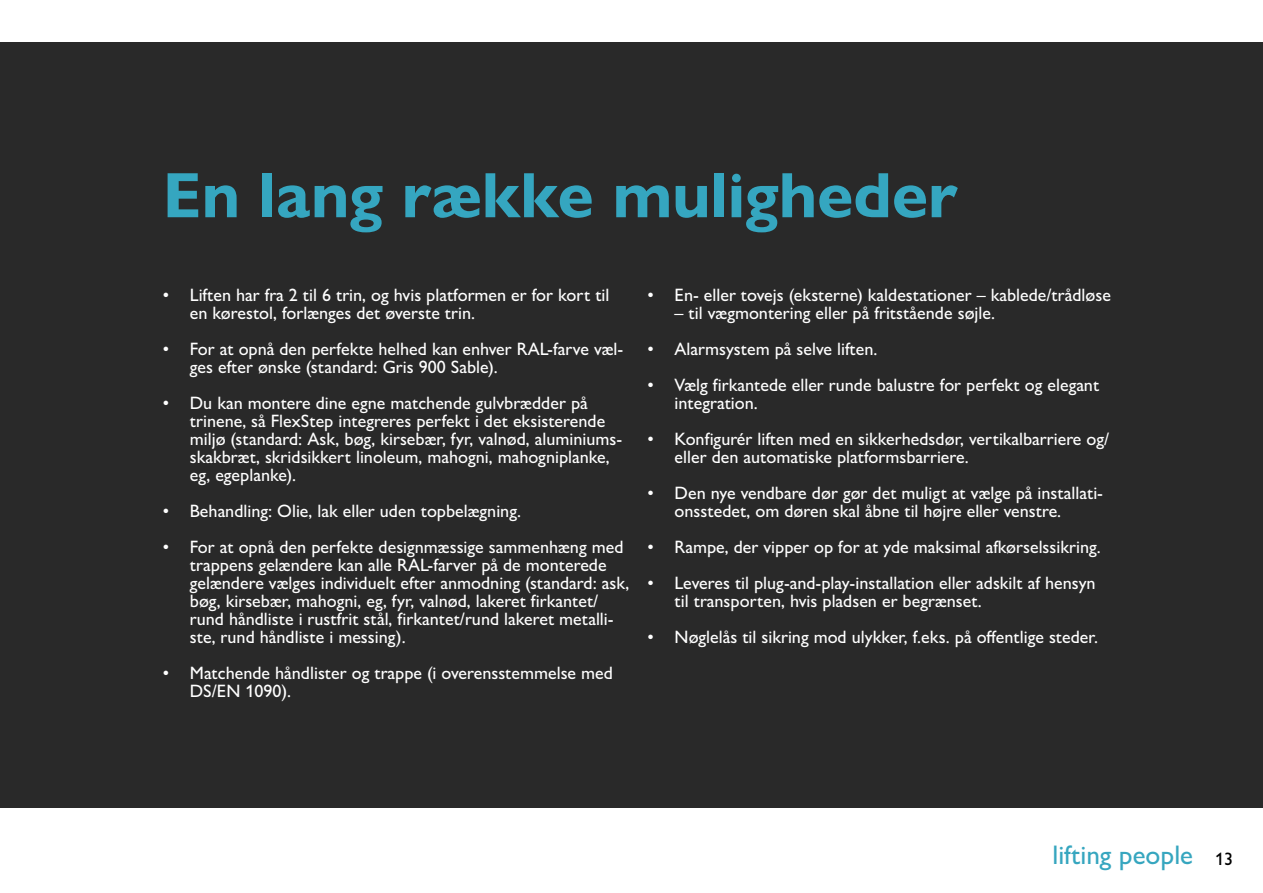
<style>
.page{position:relative;width:1263px;height:893px;background:#fff}
.page>*{position:absolute;margin:0;border:0;box-sizing:border-box;transform-origin:0 0}
.t1{font:700 64.5px "Gill Sans Nova";color:#35a6c0}
.t2{font:500 27px "Gill Sans Nova";color:#36a6bf}
.t3{font:500 18px/18px "Gill Sans Nova";color:#fff}
.s1{font-size:18px;color:#000}
</style>
<div class="page">
<div style="left:0;top:43px;width:1263px;height:765px;background:#292929"></div>
<h1 class="t1" style="left:163px;top:155px;width:796px">En lang række muligheder</h1>
<p class="t3" style="left:190px;top:286px;width:421px;text-indent:-27px">• Liften har fra 2 til 6 trin, og hvis platformen er for kort til en kørestol, forlænges det øverste trin.</p>
<p class="t3" style="left:190px;top:340px;width:435px;text-indent:-27px">• For at opnå den perfekte helhed kan enhver RAL-farve væl&shy;ges efter ønske (standard: Gris 900 Sable).</p>
<p class="t3" style="left:190px;top:394px;width:434px;text-indent:-27px">• Du kan montere dine egne matchende gulvbrædder på trinene, så FlexStep integreres perfekt i det eksisterende miljø (standard: Ask, bøg, kirsebær, fyr, valnød, aluminiums&shy;skakbræt, skridsikkert linoleum, mahogni, mahogniplanke, eg, egeplanke).</p>
<p class="t3" style="left:163px;top:502px;width:360px">• Behandling: Olie, lak eller uden topbelægning.</p>
<p class="t3" style="left:190px;top:538px;width:441px;text-indent:-27px">• For at opnå den perfekte designmæssige sammenhæng med trappens gelændere kan alle RAL-farver på de monterede gelændere vælges individuelt efter anmodning (standard: ask, bøg, kirsebær, mahogni, eg, fyr, valnød, lakeret firkantet/ rund håndliste i rustfrit stål, firkantet/rund lakeret metalli&shy;ste, rund håndliste i messing).</p>
<p class="t3" style="left:190px;top:664px;width:425px;text-indent:-27px">• Matchende håndlister og trappe (i overensstemmelse med<br>DS/EN 1090).</p>
<p class="t3" style="left:648px;top:286px;width:465px">• En- eller tovejs (eksterne) kaldestationer – kablede/trådløse</p>
<p class="t3" style="left:675px;top:304px;width:322px">– til vægmontering eller på fritstående søjle.</p>
<p class="t3" style="left:648px;top:340px;width:231px">• Alarmsystem på selve liften.</p>
<p class="t3" style="left:675px;top:376px;width:426px;text-indent:-27px">• Vælg firkantede eller runde balustre for perfekt og elegant integration.</p>
<p class="t3" style="left:675px;top:430px;width:436px;text-indent:-27px">• Konfigurér liften med en sikkerhedsdør, vertikalbarriere og/ eller den automatiske platformsbarriere.</p>
<p class="t3" style="left:675px;top:484px;width:430px;text-indent:-27px">• Den nye vendbare dør gør det muligt at vælge på installati&shy;onsstedet, om døren skal åbne til højre eller venstre.</p>
<p class="t3" style="left:648px;top:538px;width:455px">• Rampe, der vipper op for at yde maksimal afkørselssikring.</p>
<p class="t3" style="left:675px;top:574px;width:422px;text-indent:-27px">• Leveres til plug-and-play-installation eller adskilt af hensyn til transporten, hvis pladsen er begrænset.</p>
<p class="t3" style="left:648px;top:628px;width:452px">• Nøglelås til sikring mod ulykker, f.eks. på offentlige steder.</p>
<h2 class="t2" style="left:1052px;top:839px;width:182px">lifting people <span class="s1">13</span></h2>
</div>
